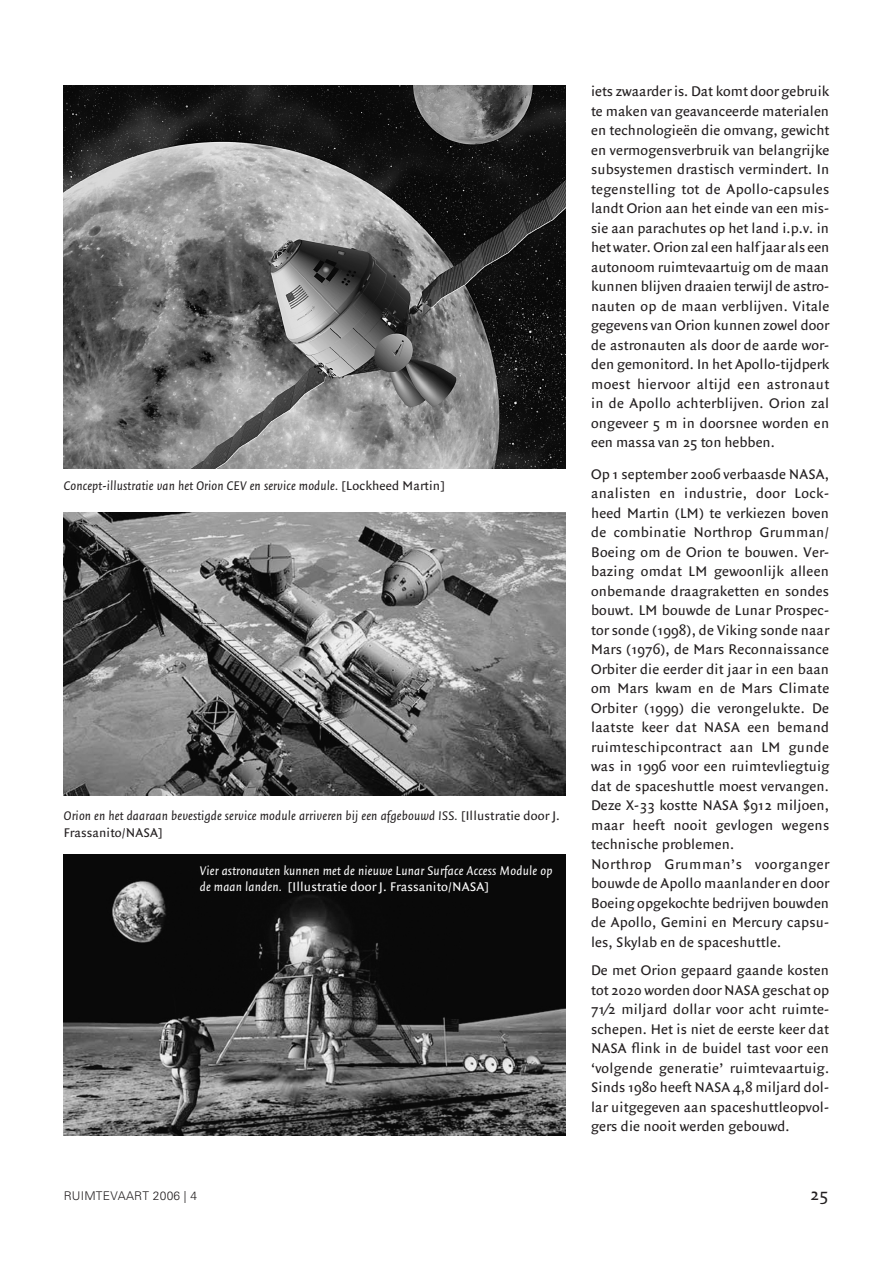
<style>
.page{position:relative;width:893px;height:1263px;background:#fff}
.page>*{position:absolute;margin:0;border:0;box-sizing:border-box;transform-origin:0 0}
.t1{font:18px "Quadraat Sans";color:#231f20}
.t2{font:15px/19.5px "Quadraat Sans";letter-spacing:.01em;color:#231f20;text-align:justify}
.t3{font:italic 13.5px/16.5px "Quadraat Sans";letter-spacing:.01em;color:#231f20}
.t4{font:italic 13.5px/16.5px "Quadraat Sans";letter-spacing:.01em;color:#fff}
.t5{font:300 12px "Univers LT";letter-spacing:.015em;color:#231f20}
.s1{font-style:normal}
</style>
<div class="page">
<img style="left:64px;top:85px;width:502px;height:383px">
<img style="left:64px;top:855px;width:502px;height:280px">
<img style="left:64px;top:513px;width:502px;height:282px">
<p class="t3" style="left:64px;top:478px;width:383px">Concept-illustratie van het Orion CEV en service module. <span class="s1">[Lockheed Martin]</span></p>
<p class="t3" style="left:64px;top:808px;width:498px">Orion en het daaraan bevestigde service module arriveren bij een afgebouwd ISS. <span class="s1">[Illustratie door J.<br>Frassanito/NASA]</span></p>
<p class="t4" style="left:200px;top:862px;width:354px">Vier astronauten kunnen met de nieuwe Lunar Surface Access Module op de maan landen. <span class="s1">[Illustratie door J. Frassanito/NASA]</span></p>
<p class="t2" style="left:591px;top:82px;width:240px">iets zwaarder is. Dat komt door gebruik te maken van geavanceerde materialen en technologieën die omvang, gewicht en vermogensverbruik van belangrijke subsystemen drastisch vermindert. In tegenstelling tot de Apollo-capsules landt Orion aan het einde van een mis&shy;sie aan parachutes op het land i.p.v. in het water. Orion zal een half jaar als een autonoom ruimtevaartuig om de maan kunnen blijven draaien terwijl de astro&shy;nauten op de maan verblijven. Vitale gegevens van Orion kunnen zowel door de astronauten als door de aarde wor&shy;den gemonitord. In het Apollo-tijdperk moest hiervoor altijd een astronaut in de Apollo achterblijven. Orion zal ongeveer 5 m in doorsnee worden en een massa van 25 ton hebben.</p>
<p class="t2" style="left:591px;top:464px;width:240px;text-align:left">Op 1 september 2006 verbaasde NASA, analisten en industrie, door Lock&shy;heed Martin (LM) te verkiezen boven de combinatie Northrop Grumman/ Boeing om de Orion te bouwen. Ver&shy;bazing omdat LM gewoonlijk alleen onbemande draagraketten en sondes bouwt. LM bouwde de Lunar Prospec&shy;tor sonde (1998), de Viking sonde naar Mars (1976), de Mars Reconnaissance Orbiter die eerder dit jaar in een baan om Mars kwam en de Mars Climate Orbiter (1999) die verongelukte. De laatste keer dat NASA een bemand ruimteschipcontract aan LM gunde was in 1996 voor een ruimtevliegtuig dat de spaceshuttle moest vervangen.<br>Deze X-33 kostte NASA $912 miljoen, maar heeft nooit gevlogen wegens technische problemen.<br>Northrop Grumman’s voorganger bouwde de Apollo maanlander en door Boeing opgekochte bedrijven bouwden de Apollo, Gemini en Mercury capsu&shy;les, Skylab en de spaceshuttle.</p>
<p class="t2" style="left:591px;top:961px;width:240px">De met Orion gepaard gaande kosten tot 2020 worden door NASA geschat op 71⁄2 miljard dollar voor acht ruimte&shy;schepen. Het is niet de eerste keer dat NASA flink in de buidel tast voor een ‘volgende generatie’ ruimtevaartuig.<br>Sinds 1980 heeft NASA 4,8 miljard dol&shy;lar uitgegeven aan spaceshuttleopvol&shy;gers die nooit werden gebouwd.</p>
<p class="t5" style="left:64px;top:1188px;width:135px">RUIMTEVAART 2006 | 4</p>
<p class="t1" style="left:810px;top:1184px;width:20px">25</p>
</div>
